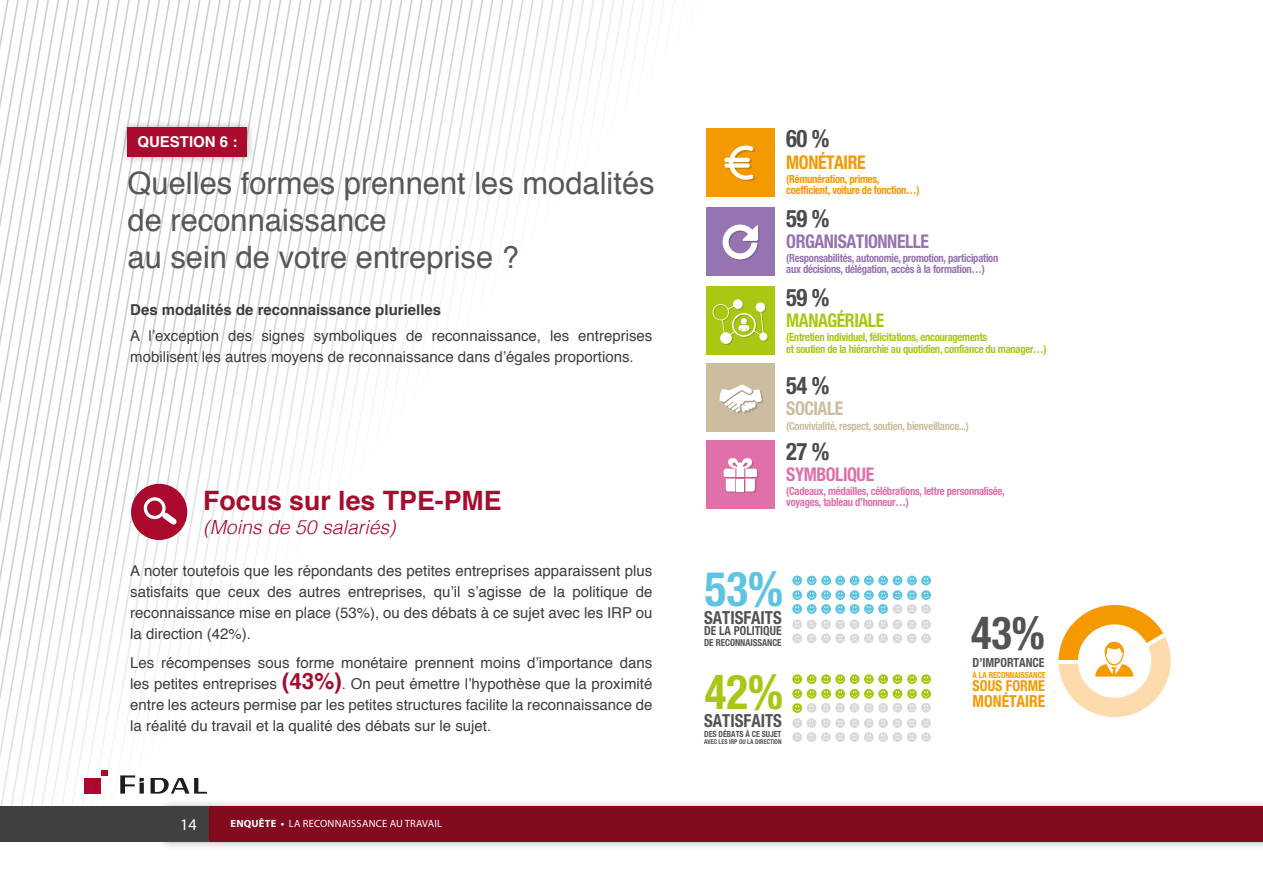
<style>
.page{position:relative;width:1263px;height:893px;background:#fff}
.page>*{position:absolute;margin:0;border:0;box-sizing:border-box;transform-origin:0 0}
.t1{font:700 condensed 48.15px "Helvetica Neue";color:#5fc4e2;scale:.93 1}
.t2{font:700 condensed 48.15px "Helvetica Neue";color:#a6c714;scale:.93 1}
.t3{font:700 condensed 45.45px "Helvetica Neue";color:#525454;scale:.93 1}
.t4{font:30.9px/37px "Helvetica";color:#575756}
.t5{font:700 26.7px "Helvetica";color:#a90b2e}
.t6{font:700 condensed 24.15px "Helvetica Neue";letter-spacing:-.025em;color:#4a4a4f;scale:.93 1}
.t7{font:italic 300 19.5px "Helvetica";color:#a90b2e}
.t8{font:700 condensed 18.9px "Helvetica Neue";letter-spacing:-.025em;color:#9673b1;scale:.93 1}
.t9{font:700 condensed 18.9px "Helvetica Neue";letter-spacing:-.025em;color:#a8c813;scale:.93 1}
.t10{font:700 condensed 18.9px "Helvetica Neue";letter-spacing:-.025em;color:#df70a9;scale:.93 1}
.t11{font:700 condensed 18.9px "Helvetica Neue";letter-spacing:-.025em;color:#f49900;scale:.93 1}
.t12{font:700 condensed 18.9px "Helvetica Neue";letter-spacing:-.025em;color:#ccbca0;scale:.93 1}
.t13{font:700 condensed 18px "Helvetica Neue";color:#525454;scale:.93 1}
.t14{font:700 condensed 16.65px "Helvetica Neue";color:#f59a00;scale:.93 1}
.t15{font:16.2px "Myriad Pro";color:#fff}
.t16{font:15px/21px "Helvetica";color:#3d3d3c;text-align:justify}
.t17{font:700 15px "Helvetica";color:#3d3d3c}
.t18{font:700 15px "Helvetica";color:#fff}
.t19{font:700 condensed 15px "Helvetica Neue";color:#f59a00;scale:.93 1}
.t20{font:700 condensed 12.6px "Helvetica Neue";color:#525454;scale:.93 1}
.t21{font:700 condensed 12.45px "Helvetica Neue";color:#525454;scale:.93 1}
.t22{font:700 condensed 11.25px/11.2px "Helvetica Neue";letter-spacing:-.025em;color:#a8c813;scale:.93 1}
.t23{font:700 condensed 11.25px/11.2px "Helvetica Neue";letter-spacing:-.025em;color:#9673b1;scale:.93 1}
.t24{font:700 condensed 11.25px/11.2px "Helvetica Neue";letter-spacing:-.025em;color:#df70a9;scale:.93 1}
.t25{font:700 condensed 11.25px/11.2px "Helvetica Neue";letter-spacing:-.025em;color:#f49900;scale:.93 1}
.t26{font:700 condensed 11.25px "Helvetica Neue";letter-spacing:-.025em;color:#ccbca0;scale:.93 1}
.t27{font:10.5px "Myriad Pro";letter-spacing:.02em;color:#fff}
.t28{font:700 condensed 9.75px "Helvetica Neue";color:#525454;scale:.93 1}
.t29{font:700 condensed 8.4px "Helvetica Neue";color:#f59a00;scale:.93 1}
.t30{font:700 condensed 8.4px "Helvetica Neue";color:#525454;scale:.93 1}
.t31{font:700 condensed 6.6px "Helvetica Neue";color:#525454;scale:.93 1}
.s1{font-weight:700;font-size:22.5px;color:#a90b2e}
.s2{font-weight:700}
</style>
<div class="page">
<svg style="left:406px;top:0;width:10px;height:351px"></svg>
<svg style="left:387px;top:0;width:10px;height:380px"></svg>
<svg style="left:377px;top:0;width:10px;height:389px"></svg>
<svg style="left:367px;top:0;width:10px;height:407px"></svg>
<svg style="left:357px;top:0;width:10px;height:424px"></svg>
<svg style="left:348px;top:0;width:9px;height:431px"></svg>
<svg style="left:338px;top:0;width:10px;height:442px"></svg>
<svg style="left:328px;top:0;width:10px;height:459px"></svg>
<svg style="left:318px;top:0;width:10px;height:476px"></svg>
<svg style="left:308px;top:0;width:10px;height:488px"></svg>
<svg style="left:298px;top:0;width:10px;height:493px"></svg>
<svg style="left:289px;top:0;width:9px;height:510px"></svg>
<svg style="left:279px;top:0;width:10px;height:531px"></svg>
<svg style="left:269px;top:0;width:10px;height:539px"></svg>
<svg style="left:259px;top:0;width:10px;height:548px"></svg>
<svg style="left:249px;top:0;width:10px;height:566px"></svg>
<svg style="left:240px;top:0;width:9px;height:584px"></svg>
<svg style="left:230px;top:0;width:10px;height:590px"></svg>
<svg style="left:220px;top:0;width:10px;height:601px"></svg>
<svg style="left:210px;top:0;width:10px;height:618px"></svg>
<svg style="left:200px;top:0;width:10px;height:635px"></svg>
<svg style="left:191px;top:0;width:9px;height:641px"></svg>
<svg style="left:181px;top:0;width:10px;height:652px"></svg>
<svg style="left:171px;top:0;width:10px;height:673px"></svg>
<svg style="left:161px;top:0;width:10px;height:690px"></svg>
<svg style="left:151px;top:0;width:10px;height:807px"></svg>
<svg style="left:142px;top:0;width:9px;height:807px"></svg>
<svg style="left:132px;top:0;width:10px;height:807px"></svg>
<svg style="left:122px;top:0;width:10px;height:807px"></svg>
<svg style="left:112px;top:0;width:10px;height:807px"></svg>
<svg style="left:102px;top:0;width:10px;height:807px"></svg>
<svg style="left:92px;top:0;width:10px;height:807px"></svg>
<svg style="left:0;top:0;width:92px;height:807px"></svg>
<svg style="left:0;top:0;width:83px;height:805px"></svg>
<svg style="left:0;top:0;width:73px;height:803px"></svg>
<svg style="left:0;top:0;width:63px;height:802px"></svg>
<svg style="left:0;top:0;width:53px;height:800px"></svg>
<div style="left:157px;top:799px;width:1106px;height:51px;background:#1d1d1b;opacity:.35"></div>
<div style="left:164px;top:807px;width:1099px;height:35px;background:#820b20"></div>
<div style="left:0;top:807px;width:208px;height:35px;background:#3f4141"></div>
<div style="left:61px;top:765px;width:169px;height:32px;background:#fff"></div>
<div style="left:84px;top:778px;width:16px;height:16px;background:#a90a2e"></div>
<svg style="left:102px;top:770px;width:6px;height:6px"></svg>
<svg style="left:120px;top:775px;width:24px;height:19px"></svg>
<svg style="left:151px;top:778px;width:56px;height:16px"></svg>
<div style="left:120px;top:120px;width:135px;height:45px;background:#1d1d1b;opacity:.35"></div>
<div style="left:128px;top:128px;width:119px;height:29px;background:#a90b2e"></div>
<div style="left:706px;top:128px;width:69px;height:68px;background:#f49900"></div>
<div style="left:706px;top:364px;width:69px;height:68px;background:#ccbca0"></div>
<div style="left:706px;top:207px;width:69px;height:68px;background:#9673b1"></div>
<svg style="left:723px;top:225px;width:36px;height:36px"></svg>
<div style="left:706px;top:287px;width:69px;height:68px;background:#a8c813"></div>
<div style="left:706px;top:440px;width:69px;height:68px;background:#df70a9"></div>
<svg style="left:724px;top:458px;width:35px;height:35px"></svg>
<svg style="left:712px;top:299px;width:56px;height:46px"></svg>
<svg style="left:719px;top:384px;width:44px;height:30px"></svg>
<svg style="left:724px;top:145px;width:32px;height:36px"></svg>
<div style="left:131px;top:484px;width:56px;height:56px;background:#a90a2e;border-radius:50%"></div>
<svg style="left:144px;top:497px;width:33px;height:28px"></svg>
<svg style="left:1058px;top:605px;width:113px;height:112px"></svg>
<svg style="left:792px;top:576px;width:139px;height:67px"></svg>
<svg style="left:792px;top:674px;width:139px;height:68px"></svg>
<p class="t18" style="left:137px;top:130px;width:102px">QUESTION 6 :</p>
<h3 class="t4" style="left:128px;top:166px;width:528px">Quelles formes prennent les modalités de reconnaissance<br>au sein de votre entreprise ?</h3>
<p class="t17" style="left:130px;top:297px;width:312px">Des modalités de reconnaissance plurielles</p>
<p class="t16" style="left:130px;top:326px;width:524px">A l’exception des signes symboliques de reconnaissance, les entreprises mobilisent les autres moyens de reconnaissance dans d’égales proportions.</p>
<h3 class="t5" style="left:203px;top:479px;width:300px">Focus sur les TPE-PME</h3>
<h3 class="t7" style="left:203px;top:510px;width:194px">(Moins de 50 salariés)</h3>
<p class="t16" style="left:130px;top:561px;width:524px">A noter toutefois que les répondants des petites entreprises apparaissent plus satisfaits que ceux des autres entreprises, qu’il s’agisse de la politique de reconnaissance mise en place (53%), ou des débats à ce sujet avec les IRP ou la direction (42%).</p>
<p class="t16" style="left:130px;top:653px;width:524px">Les récompenses sous forme monétaire prennent moins d’importance dans les petites entreprises <span class="s1">(43%)</span>. On peut émettre l’hypothèse que la proximité entre les acteurs permise par les petites structures facilite la reconnaissance de la réalité du travail et la qualité des débats sur le sujet.</p>
<p class="t15" style="left:180px;top:815px;width:18px">14</p>
<p class="t27" style="left:231px;top:817px;width:213px"><span class="s2">ENQUÊTE •</span> LA RECONNAISSANCE AU TRAVAIL</p>
<h3 class="t6" style="left:786px;top:119px;width:48px">60 %</h3>
<p class="t11" style="left:786px;top:146px;width:87px">MONÉTAIRE</p>
<p class="t25" style="left:786px;top:172px;width:145px">(Rémunération, primes, coefficient, voiture de fonction…)</p>
<h3 class="t6" style="left:786px;top:198px;width:48px">59 %</h3>
<p class="t8" style="left:786px;top:225px;width:155px">ORGANISATIONNELLE</p>
<p class="t23" style="left:786px;top:252px;width:230px">(Responsabilités, autonomie, promotion, participation aux décisions, délégation, accès à la formation…)</p>
<h3 class="t6" style="left:786px;top:277px;width:48px">59 %</h3>
<p class="t9" style="left:786px;top:304px;width:107px">MANAGÉRIALE</p>
<p class="t22" style="left:786px;top:331px;width:281px">(Entretien individuel, félicitations, encouragements<br>et soutien de la hiérarchie au quotidien, confiance du manager…)</p>
<h3 class="t6" style="left:786px;top:365px;width:48px">54 %</h3>
<p class="t12" style="left:786px;top:393px;width:63px">SOCIALE</p>
<p class="t26" style="left:786px;top:416px;width:198px">(Convivialité, respect, soutien, bienveillance...)</p>
<h3 class="t6" style="left:786px;top:431px;width:48px">27 %</h3>
<p class="t10" style="left:786px;top:458px;width:96px">SYMBOLIQUE</p>
<p class="t24" style="left:786px;top:485px;width:236px">(Cadeaux, médailles, célébrations, lettre personnalisée, voyages, tableau d’honneur…)</p>
<h1 class="t1" style="left:705px;top:549px;width:85px">53%</h1>
<p class="t13" style="left:704px;top:603px;width:85px">SATISFAITS</p>
<p class="t21" style="left:704px;top:620px;width:85px">DE LA POLITIQUE</p>
<p class="t28" style="left:704px;top:634px;width:85px">DE RECONNAISSANCE</p>
<h1 class="t2" style="left:705px;top:652px;width:85px">42%</h1>
<p class="t30" style="left:704px;top:727px;width:85px">DES DÉBATS À CE SUJET</p>
<p class="t13" style="left:704px;top:706px;width:85px">SATISFAITS</p>
<p class="t31" style="left:704px;top:736px;width:85px">AVEC LES IRP OU LA DIRECTION</p>
<h2 class="t3" style="left:971px;top:595px;width:81px">43%</h2>
<p class="t20" style="left:973px;top:652px;width:79px">D’IMPORTANCE</p>
<p class="t29" style="left:973px;top:668px;width:80px">À LA RECONNAISSANCE</p>
<p class="t19" style="left:973px;top:673px;width:79px">SOUS FORME</p>
<p class="t14" style="left:973px;top:687px;width:80px">MONÉTAIRE</p>
</div>
